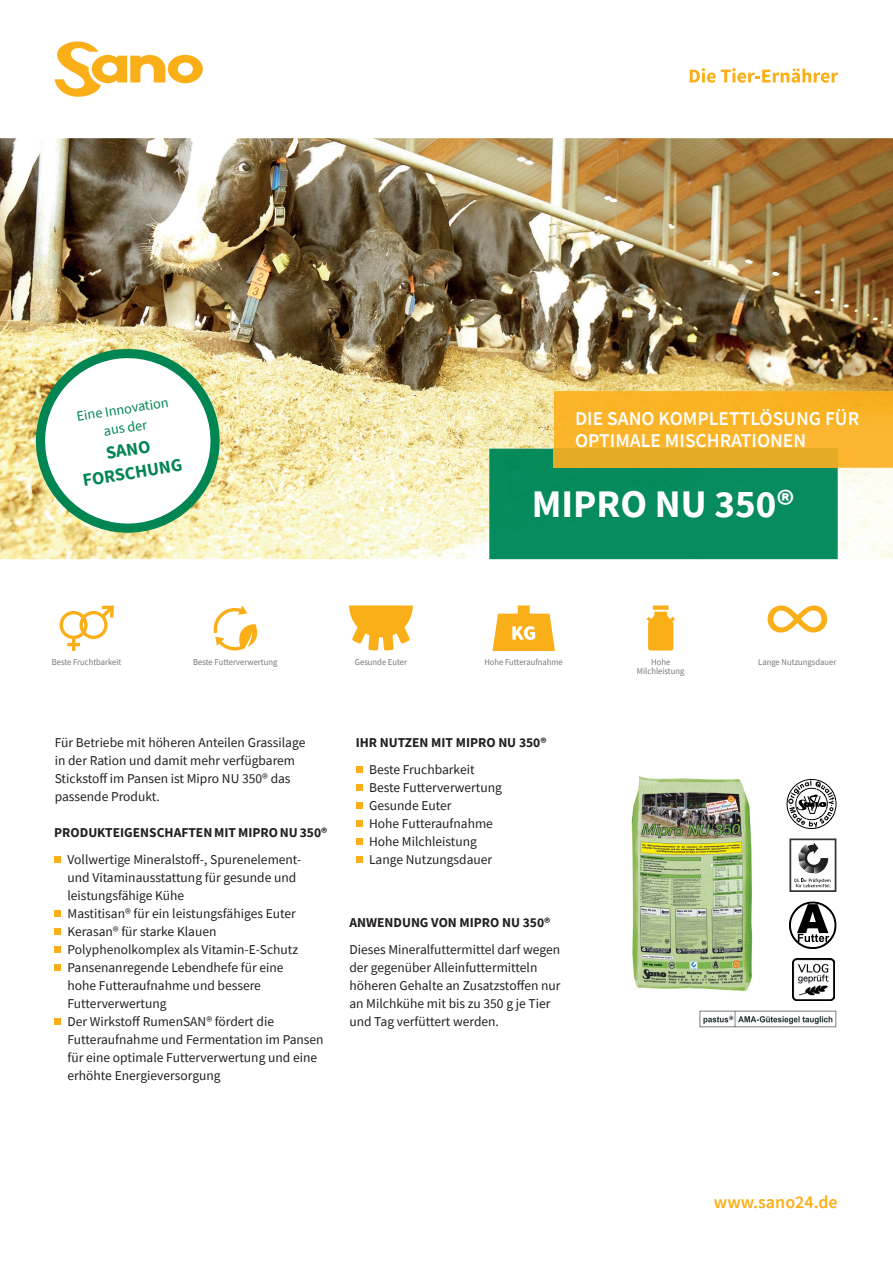
<style>
.page{position:relative;width:893px;height:1263px;background:#fff}
.page>*{position:absolute;margin:0;border:0;box-sizing:border-box;transform-origin:0 0}
.t1{font:700 39px "Source Sans Pro";color:#fff}
.t2{font:600 19.5px/21.5px "Source Sans Pro";color:#fff}
.t3{font:600 18px "Source Sans Pro";color:#faaf18}
.t4{font:700 18px/23.4px "Source Sans Pro";color:#008553;text-align:center}
.t5{font:14.25px/18.5px "Source Sans Pro";color:#008553;text-align:center}
.t6{font:13.5px/18px "Source Sans Pro";color:#231f20}
.t7{font:700 13.5px "Source Sans Pro";color:#231f20}
.t8{font:9px "Source Sans Pro";color:#76787b;scale:.95 1}
</style>
<div class="page">
<img style="left:0;top:138px;width:893px;height:421px">
<svg style="left:690px;top:68px;width:148px;height:15px"></svg>
<svg style="left:54px;top:41px;width:149px;height:56px"></svg>
<div style="left:54px;top:856px;width:7px;height:7px;background:#faaf18"></div>
<div style="left:54px;top:910px;width:7px;height:7px;background:#faaf18"></div>
<div style="left:54px;top:928px;width:7px;height:7px;background:#faaf18"></div>
<div style="left:54px;top:946px;width:7px;height:7px;background:#faaf18"></div>
<div style="left:54px;top:964px;width:7px;height:7px;background:#faaf18"></div>
<div style="left:54px;top:1018px;width:7px;height:7px;background:#faaf18"></div>
<div style="left:489px;top:449px;width:349px;height:110px;background:#078c5f"></div>
<img style="left:554px;top:391px;width:339px;height:77px">
<div style="left:554px;top:449px;width:284px;height:19px;background:#e4ac25"></div>
<div style="left:356px;top:766px;width:6px;height:7px;background:#faaf18"></div>
<div style="left:356px;top:784px;width:6px;height:7px;background:#faaf18"></div>
<div style="left:356px;top:802px;width:6px;height:7px;background:#faaf18"></div>
<div style="left:356px;top:820px;width:6px;height:7px;background:#faaf18"></div>
<div style="left:356px;top:838px;width:6px;height:7px;background:#faaf18"></div>
<div style="left:356px;top:856px;width:6px;height:7px;background:#faaf18"></div>
<svg style="left:34px;top:347px;width:188px;height:191px"></svg>
<svg style="left:214px;top:605px;width:43px;height:45px"></svg>
<svg style="left:349px;top:605px;width:64px;height:45px"></svg>
<svg style="left:768px;top:605px;width:59px;height:27px"></svg>
<svg style="left:646px;top:605px;width:29px;height:45px"></svg>
<svg style="left:492px;top:605px;width:63px;height:46px"></svg>
<svg style="left:60px;top:605px;width:54px;height:46px"></svg>
<svg style="left:789px;top:901px;width:48px;height:48px"></svg>
<svg style="left:786px;top:779px;width:51px;height:50px"></svg>
<div style="left:789px;top:838px;width:47px;height:54px;border:2px solid #363539"></div>
<svg style="left:794px;top:842px;width:37px;height:46px"></svg>
<img style="left:700px;top:1010px;width:136px;height:17px">
<img style="left:792px;top:958px;width:43px;height:43px">
<img style="left:631px;top:776px;width:122px;height:215px">
<p class="t5" style="left:75px;top:407px;width:94px;rotate:-9deg">Eine Innovation aus der</p>
<h3 class="t4" style="left:77px;top:445px;width:102px;rotate:-9deg">SANO<br>FORSCHUNG</h3>
<h2 class="t2" style="left:575px;top:408px;width:286px">DIE SANO KOMPLETTLÖSUNG FÜR<br>OPTIMALE MISCHRATIONEN</h2>
<h1 class="t1" style="left:532px;top:477px;width:264px">MIPRO NU 350®</h1>
<p class="t8" style="left:52px;top:656px;width:75px">Beste Fruchtbarkeit</p>
<p class="t8" style="left:484px;top:656px;width:84px">Hohe Futteraufnahme</p>
<p class="t8" style="left:193px;top:656px;width:90px">Beste Futterverwertung</p>
<p class="t8" style="left:355px;top:656px;width:56px">Gesunde Euter</p>
<p class="t8" style="left:651px;top:656px;width:22px">Hohe</p>
<p class="t8" style="left:758px;top:656px;width:84px">Lange Nutzungsdauer</p>
<p class="t8" style="left:637px;top:665px;width:52px">Milchleistung</p>
<p class="t6" style="left:55px;top:733px;width:252px">Für Betriebe mit höheren Anteilen Grassilage in der Ration und damit mehr verfügbarem Stickstoff im Pansen ist Mipro NU 350® das passende Produkt.</p>
<p class="t7" style="left:356px;top:733px;width:192px">IHR NUTZEN MIT MIPRO NU 350®</p>
<p class="t6" style="left:369px;top:760px;width:134px">Beste Fruchbarkeit<br>Beste Futterverwertung<br>Gesunde Euter<br>Hohe Futteraufnahme<br>Hohe Milchleistung<br>Lange Nutzungsdauer</p>
<p class="t7" style="left:54px;top:823px;width:275px">PRODUKTEIGENSCHAFTEN MIT MIPRO NU 350®</p>
<p class="t6" style="left:68px;top:850px;width:258px">Vollwertige Mineralstoff-, Spurenelement&shy;und Vitamin ausstattung für gesunde und leistungsfähige Kühe<br>Mastitisan® für ein leistungsfähiges Euter Kerasan® für starke Klauen Polyphenolkomplex als Vitamin-E-Schutz Pansenanregende Lebendhefe für eine<br>hohe Futter aufnahme und bessere Futterverwertung<br>Der Wirkstoff RumenSAN® fördert die Futteraufnahme und Fermentation im Pansen für eine optimale Futterverwertung und eine erhöhte Energieversorgung</p>
<p class="t7" style="left:349px;top:913px;width:203px">ANWENDUNG VON MIPRO NU 350®</p>
<p class="t6" style="left:349px;top:940px;width:213px">Dieses Mineralfuttermittel darf wegen der gegenüber Alleinfuttermitteln höheren Gehalte an Zusatzstoffen nur an Milchkühe mit bis zu 350 g je Tier und Tag verfüttert werden.</p>
<h3 class="t3" style="left:714px;top:1190px;width:125px">www.sano24.de</h3>
</div>
